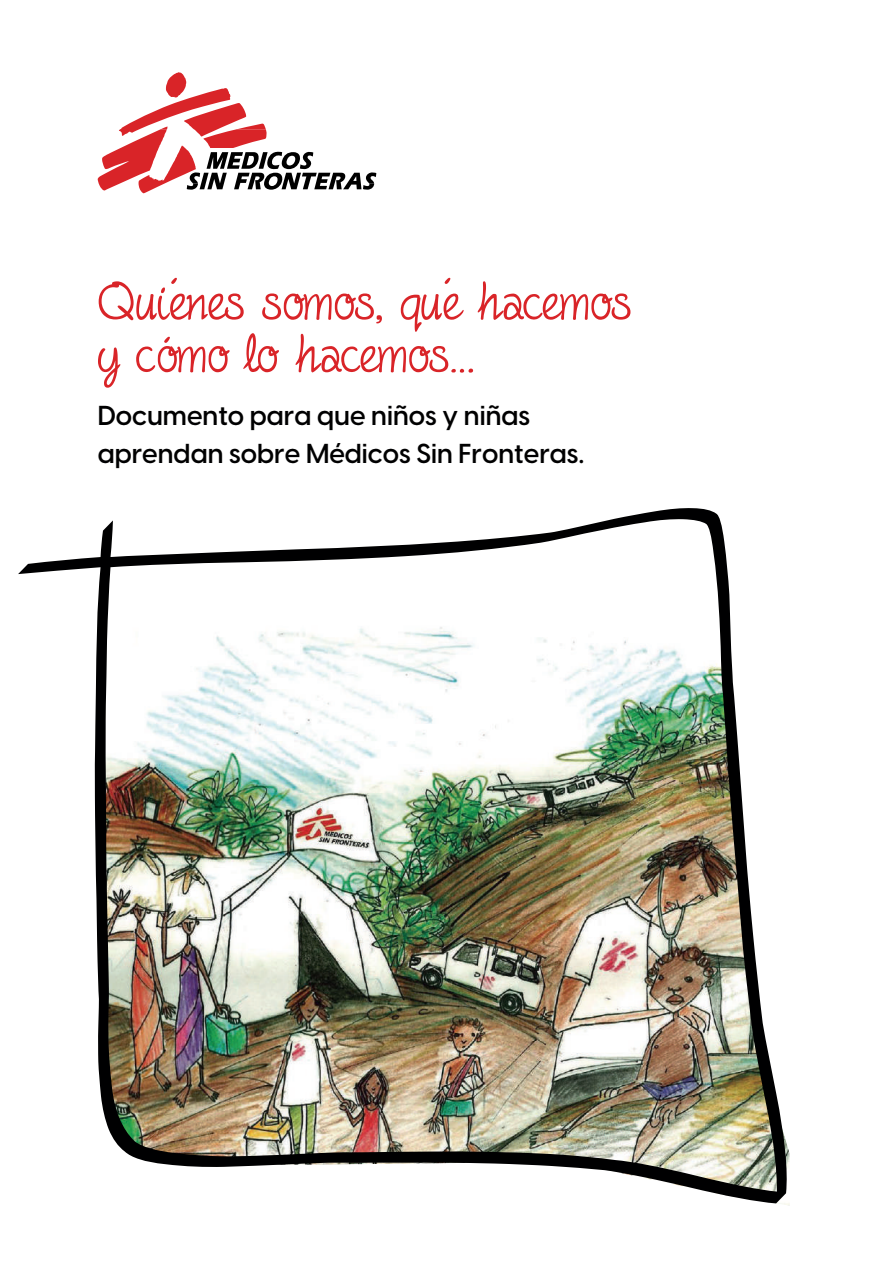
<style>
.page{position:relative;width:893px;height:1263px;background:#fff}
.page>*{position:absolute;margin:0;border:0;box-sizing:border-box;transform-origin:0 0}
.t1{font:851.55px "Peax Webdesigncircles";color:#000001}
.t2{font:60px/52.5px "Fineliner Script";color:#d92428}
.t3{font:600 27px/38.4px "Visby CF";color:#000001}
</style>
<div class="page">
<img style="left:105px;top:627px;width:685px;height:578px">
<svg style="left:98px;top:72px;width:278px;height:121px"></svg>
<h2 class="t2" style="left:98px;top:276px;width:535px">Quiénes somos, qué hacemos y cómo lo hacemos…</h2>
<p class="t3" style="left:98px;top:396px;width:488px">Documento para que niños y niñas aprendan sobre Médicos Sin Fronteras.</p>
<h1 class="t1" style="left:94px;top:313px;width:778px">V</h1>
</div>
